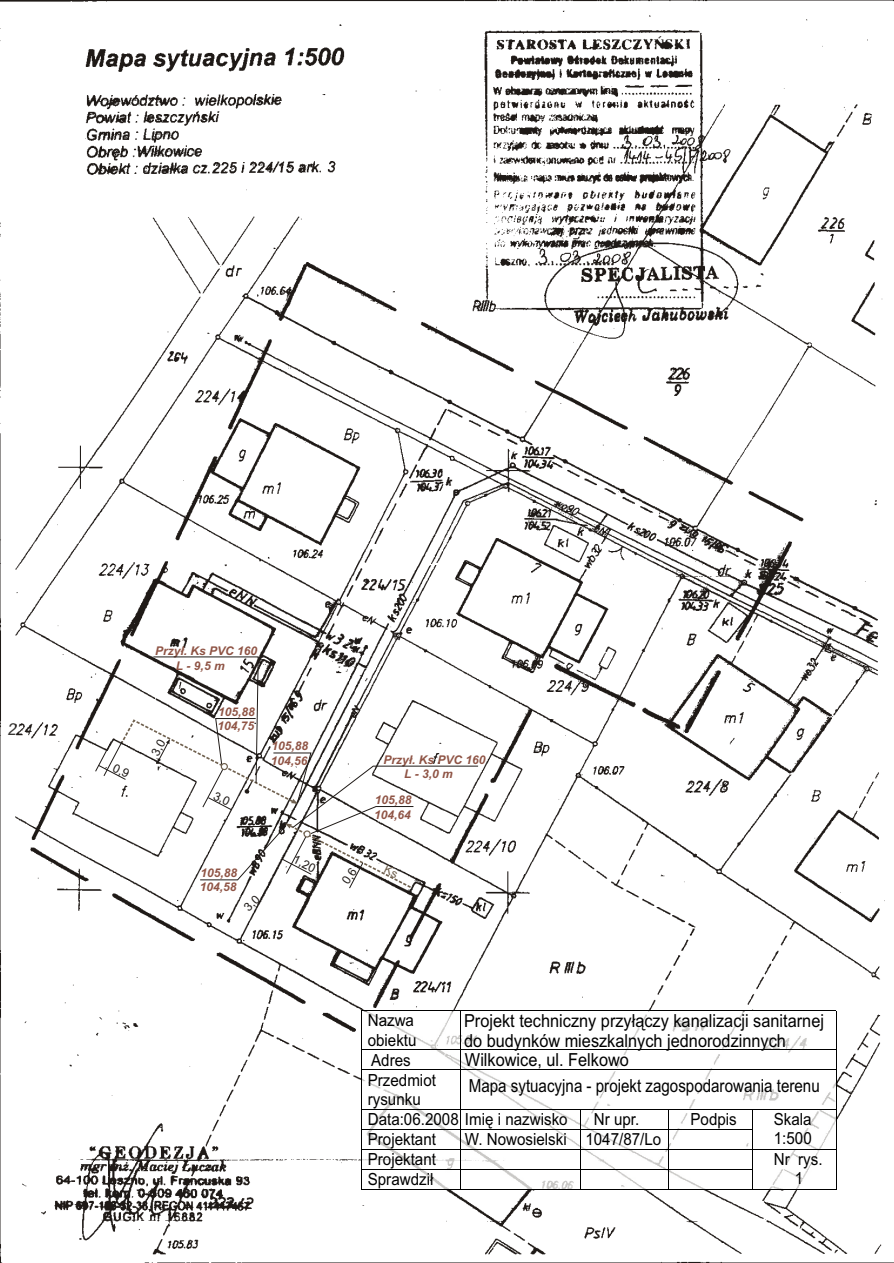
<style>
.page{position:relative;width:894px;height:1263px;background:#fff}
.page>*{position:absolute;margin:0;border:0;box-sizing:border-box;transform-origin:0 0}
.t1{font:18px/19.5px "Arial CE";color:#000;scale:.91 1}
.t2{font:18px "Arial CE";color:#000;scale:.84 1}
.t3{font:16.65px/20px "Arial CE";color:#000;scale:.91 1}
.t4{font:italic 16.5px "Arial CE";color:#383633}
.t5{font:italic 700 12px "Arial CE";color:#8f5445}
.t6{font:12px "Arial CE";color:#1f1a17}
</style>
<div class="page">
<img style="left:0;top:0;width:894px;height:1263px">
<img style="left:362px;top:1011px;width:474px;height:178px">
<hr style="left:362px;top:1010px;width:98px;height:1px;background:#000">
<hr style="left:361px;top:1011px;width:1px;height:38px;background:#000">
<hr style="left:362px;top:1049px;width:98px;height:1px;background:#000">
<svg style="left:361px;top:1049px;width:1px;height:21px"></svg>
<hr style="left:362px;top:1069px;width:98px;height:1px;background:#000">
<hr style="left:361px;top:1070px;width:1px;height:39px;background:#000">
<hr style="left:362px;top:1109px;width:98px;height:1px;background:#000">
<hr style="left:362px;top:1129px;width:98px;height:1px;background:#000">
<hr style="left:362px;top:1149px;width:98px;height:1px;background:#000">
<hr style="left:362px;top:1169px;width:98px;height:1px;background:#000">
<svg style="left:361px;top:1109px;width:1px;height:81px"></svg>
<hr style="left:362px;top:1189px;width:98px;height:1px;background:#000">
<hr style="left:461px;top:1010px;width:375px;height:1px;background:#000">
<hr style="left:460px;top:1011px;width:1px;height:38px;background:#000">
<hr style="left:461px;top:1049px;width:375px;height:1px;background:#000">
<svg style="left:460px;top:1049px;width:1px;height:21px"></svg>
<hr style="left:461px;top:1069px;width:375px;height:1px;background:#000">
<hr style="left:460px;top:1070px;width:1px;height:39px;background:#000">
<hr style="left:461px;top:1109px;width:119px;height:1px;background:#000">
<hr style="left:461px;top:1129px;width:119px;height:1px;background:#000">
<hr style="left:461px;top:1149px;width:119px;height:1px;background:#000">
<hr style="left:461px;top:1169px;width:119px;height:1px;background:#000">
<svg style="left:460px;top:1109px;width:1px;height:81px"></svg>
<hr style="left:461px;top:1189px;width:119px;height:1px;background:#000">
<hr style="left:581px;top:1109px;width:88px;height:1px;background:#000">
<hr style="left:581px;top:1129px;width:88px;height:1px;background:#000">
<hr style="left:581px;top:1149px;width:88px;height:1px;background:#000">
<hr style="left:581px;top:1169px;width:88px;height:1px;background:#000">
<svg style="left:580px;top:1109px;width:1px;height:81px"></svg>
<hr style="left:581px;top:1189px;width:88px;height:1px;background:#000">
<hr style="left:669px;top:1109px;width:83px;height:1px;background:#000">
<hr style="left:669px;top:1129px;width:83px;height:1px;background:#000">
<hr style="left:669px;top:1149px;width:83px;height:1px;background:#000">
<hr style="left:669px;top:1169px;width:83px;height:1px;background:#000">
<svg style="left:669px;top:1110px;width:1px;height:79px"></svg>
<hr style="left:669px;top:1189px;width:83px;height:1px;background:#000">
<hr style="left:753px;top:1109px;width:83px;height:1px;background:#000">
<hr style="left:753px;top:1149px;width:83px;height:1px;background:#000">
<svg style="left:752px;top:1109px;width:1px;height:81px"></svg>
<hr style="left:753px;top:1189px;width:83px;height:1px;background:#000">
<hr style="left:836px;top:1011px;width:1px;height:38px;background:#000">
<svg style="left:836px;top:1049px;width:1px;height:21px"></svg>
<hr style="left:836px;top:1070px;width:1px;height:39px;background:#000">
<svg style="left:836px;top:1109px;width:1px;height:81px"></svg>
<svg style="left:243px;top:895px;width:17px;height:17px"></svg>
<svg style="left:95px;top:657px;width:383px;height:232px"></svg>
<p class="t4" style="left:7px;top:723px;width:11px">2</p>
<p class="t5" style="left:155px;top:647px;width:104px">Przy³. Ks PVC 160</p>
<p class="t5" style="left:176px;top:661px;width:50px">L - 9,5 m</p>
<p class="t5" style="left:218px;top:707px;width:38px">105,88</p>
<p class="t5" style="left:217px;top:722px;width:38px">104,75</p>
<p class="t5" style="left:272px;top:741px;width:38px">105,88</p>
<p class="t5" style="left:271px;top:756px;width:38px">104,56</p>
<p class="t5" style="left:201px;top:868px;width:38px">105,88</p>
<p class="t5" style="left:200px;top:882px;width:38px">104,58</p>
<p class="t6" style="left:296px;top:854px;width:25px;rotate:26deg">1,20</p>
<p class="t5" style="left:383px;top:755px;width:104px">Przy³. Ks PVC 160</p>
<p class="t5" style="left:404px;top:769px;width:50px">L - 3,0 m</p>
<p class="t5" style="left:375px;top:796px;width:38px">105,88</p>
<p class="t5" style="left:374px;top:810px;width:38px">104,64</p>
<p class="t1" style="left:464px;top:1012px;width:397px">Projekt techniczny przy³¹czy kanalizacji sanitarnej do budynków mieszkalnych jednorodzinnych<br>Wilkowice, ul. Felkowo</p>
<p class="t3" style="left:368px;top:1012px;width:55px;line-height:19.2px">Nazwa obiektu</p>
<p class="t3" style="left:368px;top:1071px;width:221px">Przedmiot<br>rysunku<br>Data:06.2008 Imiê i nazwisko<br>Projektant<br>Projektant<br>Sprawdzi³</p>
<p class="t3" style="left:371px;top:1051px;width:45px">Adres</p>
<p class="t2" style="left:469px;top:1079px;width:419px">Mapa sytuacyjna - projekt zagospodarowania terenu</p>
<p class="t3" style="left:585px;top:1111px;width:85px;text-indent:8px">Nr upr.<br>1047/87/Lo</p>
<p class="t3" style="left:690px;top:1111px;width:52px">Podpis</p>
<p class="t3" style="left:774px;top:1111px;width:43px;line-height:18.8px">Skala<br>1:500</p>
<p class="t3" style="left:774px;top:1152px;width:55px;line-height:18.8px;text-align:center">Nr rys.<br>1</p>
<p class="t3" style="left:465px;top:1131px;width:113px">W. Nowosielski</p>
</div>
